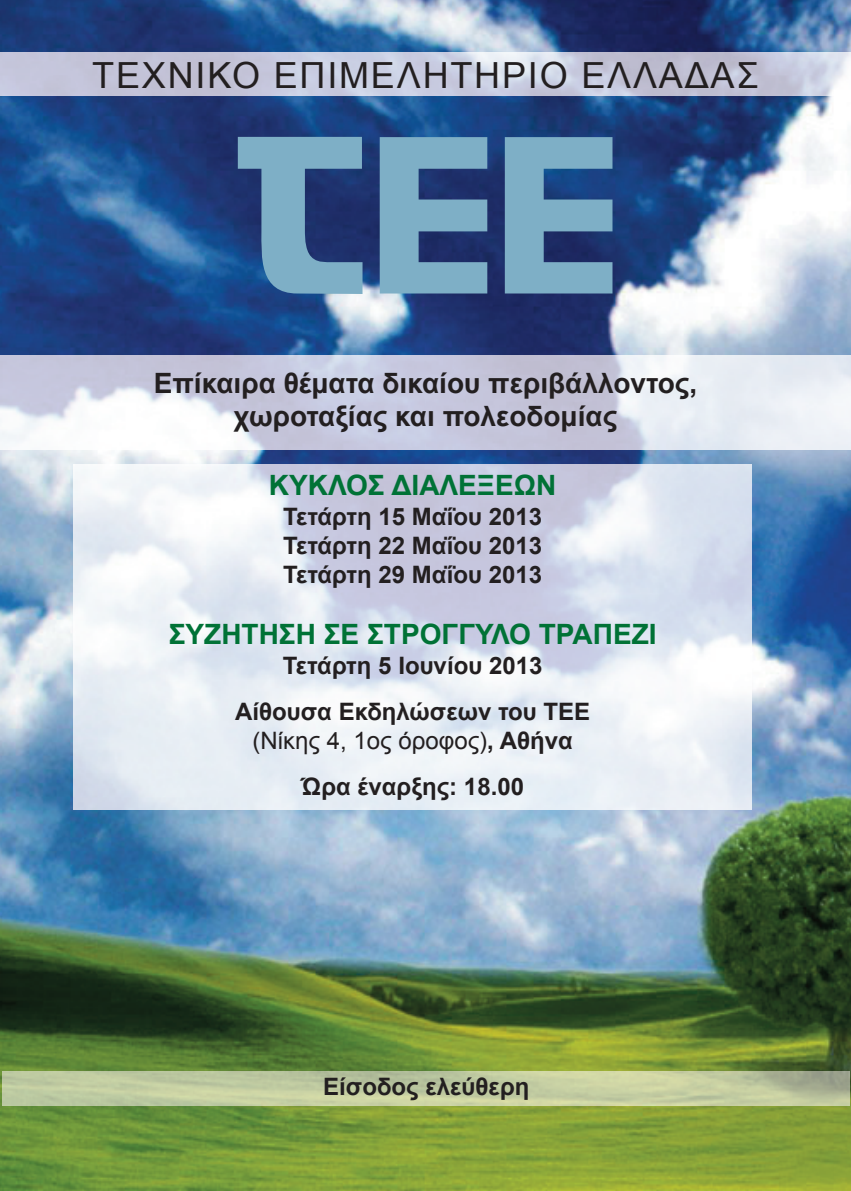
<style>
.page{position:relative;width:851px;height:1191px;background:#fff}
.page>*{position:absolute;margin:0;border:0;box-sizing:border-box;transform-origin:0 0}
.t1{font:36px "Arial";letter-spacing:.05em;color:#231f20}
.t2{font:700 28px/33.6px "Arial";color:#231f20;text-align:center}
.t3{font:700 28px "Arial";color:#007236}
.t4{font:700 24px/28.8px "Arial";color:#231f20;text-align:center}
.s1{font-weight:400}
</style>
<div class="page">
<img style="left:0;top:0;width:850px;height:1191px">
<img style="left:0;top:52px;width:850px;height:44px">
<img style="left:0;top:355px;width:850px;height:94px">
<img style="left:3px;top:1071px;width:846px;height:35px">
<img style="left:74px;top:465px;width:677px;height:344px">
<svg style="left:238px;top:137px;width:374px;height:157px;background:#587fa5"></svg>
<h1 class="t1" style="left:92px;top:56px;width:668px">ΤΕΧΝΙΚΟ ΕΠΙΜΕΛΗΤΗΡΙΟ ΕΛΛΑΔΑΣ</h1>
<p class="t2" style="left:154px;top:366px;width:545px">Επίκαιρα θέματα δικαίου περιβάλλοντος, χωροταξίας και πολεοδομίας</p>
<p class="t3" style="left:269px;top:469px;width:289px">ΚΥΚΛΟΣ ΔΙΑΛΕΞΕΩΝ</p>
<p class="t4" style="left:283px;top:503px;width:260px;text-align:justify">Τετάρτη 15 Μαΐου 2013<br>Τετάρτη 22 Μαΐου 2013<br>Τετάρτη 29 Μαΐου 2013</p>
<p class="t3" style="left:169px;top:618px;width:489px">ΣΥΖΗΤΗΣΗ ΣΕ ΣΤΡΟΓΓΥΛΟ ΤΡΑΠΕΖΙ</p>
<p class="t4" style="left:235px;top:643px;width:356px;line-height:45.8px">Τετάρτη 5 Ιουνίου 2013<br>Αίθουσα Εκδηλώσεων του ΤΕΕ</p>
<p class="t4" style="left:252px;top:717px;width:322px;line-height:45.8px"><span class="s1">(Νίκης 4, 1ος όροφος)</span>, Αθήνα<br>Ώρα έναρξης: 18.00</p>
<p class="t4" style="left:323px;top:1072px;width:208px">Είσοδος ελεύθερη</p>
</div>
